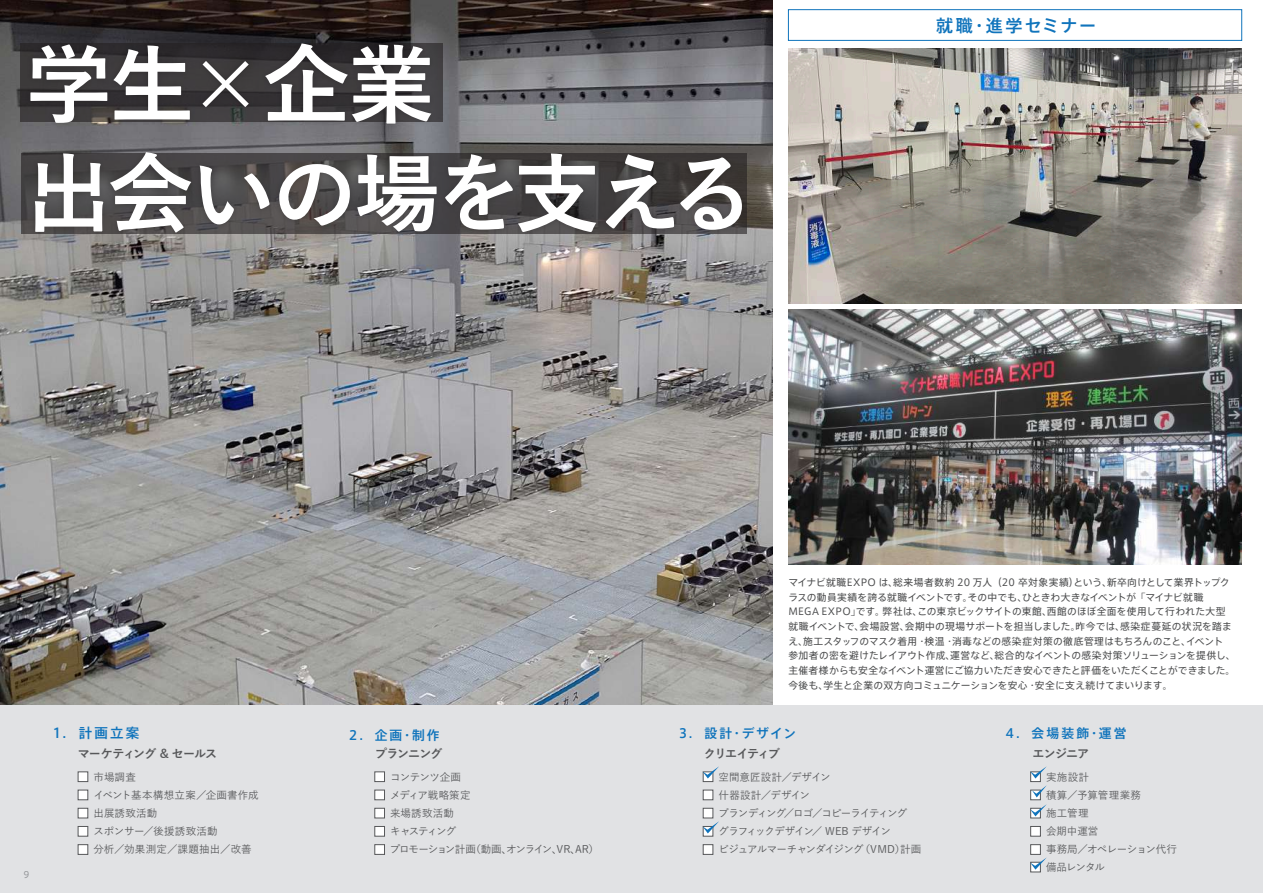
<style>
.page{position:relative;width:1263px;height:893px;background:#fff}
.page>*{position:absolute;margin:0;border:0;box-sizing:border-box;transform-origin:0 0}
.t1{font:700 86.25px/108.6px "Yu Gothic";letter-spacing:-.05em;color:#fff}
.t2{font:500 17.1px "Axis Std";letter-spacing:.12em;color:#1074bc}
.t3{font:500 13.5px "Axis Std";color:#1074bc}
.t4{font:500 12.75px "Axis Std";letter-spacing:.165em;color:#1074bc}
.t5{font:700 12px "Yu Gothic";letter-spacing:-.085em;color:#57585a}
.t6{font:700 12px "Yu Gothic";letter-spacing:-.12em;color:#57585a}
.t7{font:500 10.5px/18px "Yu Gothic";letter-spacing:-.08em;color:#57585a}
.t8{font:500 10.5px/18px "Yu Gothic";letter-spacing:.01em;color:#57585a}
.t9{font:500 10.5px/18px "Yu Gothic";letter-spacing:-.06em;color:#57585a}
.t10{font:500 10.5px/18px "Yu Gothic";letter-spacing:-.005em;color:#57585a}
.t11{font:9.75px/14.7px "Axis Std";letter-spacing:.01em;color:#4b4c4d}
.t12{font:9px "Axis Std";color:#939598}
</style>
<div class="page">
<img style="left:0;top:0;width:773px;height:705px">
<img style="left:18px;top:33px;width:745px;height:227px">
<img style="left:788px;top:48px;width:454px;height:255px">
<img style="left:788px;top:310px;width:454px;height:255px">
<div style="left:0;top:705px;width:1263px;height:188px;background:#e1e2e4"></div>
<svg style="left:703px;top:778px;width:10px;height:4px"></svg>
<div style="left:703px;top:790px;width:10px;height:10px;background:#fff;border:1px solid #57585a"></div>
<div style="left:703px;top:808px;width:10px;height:10px;background:#fff;border:1px solid #57585a"></div>
<svg style="left:703px;top:833px;width:10px;height:3px"></svg>
<div style="left:703px;top:844px;width:10px;height:11px;background:#fff;border:1px solid #57585a"></div>
<div style="left:375px;top:772px;width:10px;height:10px;background:#fff;border:1px solid #57585a"></div>
<div style="left:375px;top:790px;width:10px;height:10px;background:#fff;border:1px solid #57585a"></div>
<div style="left:375px;top:808px;width:10px;height:10px;background:#fff;border:1px solid #57585a"></div>
<div style="left:375px;top:826px;width:10px;height:10px;background:#fff;border:1px solid #57585a"></div>
<div style="left:375px;top:844px;width:10px;height:11px;background:#fff;border:1px solid #57585a"></div>
<div style="left:78px;top:772px;width:10px;height:10px;background:#fff;border:1px solid #57585a"></div>
<div style="left:78px;top:790px;width:10px;height:10px;background:#fff;border:1px solid #57585a"></div>
<div style="left:78px;top:808px;width:10px;height:10px;background:#fff;border:1px solid #57585a"></div>
<div style="left:78px;top:826px;width:10px;height:10px;background:#fff;border:1px solid #57585a"></div>
<div style="left:78px;top:844px;width:10px;height:11px;background:#fff;border:1px solid #57585a"></div>
<div style="left:1030px;top:772px;width:10px;height:10px;background:#fff;border:1px solid #57585a"></div>
<svg style="left:1030px;top:790px;width:10px;height:10px"></svg>
<svg style="left:1030px;top:816px;width:10px;height:2px"></svg>
<div style="left:1030px;top:826px;width:10px;height:10px;background:#fff;border:1px solid #57585a"></div>
<div style="left:1030px;top:844px;width:10px;height:11px;background:#fff;border:1px solid #57585a"></div>
<svg style="left:1030px;top:870px;width:10px;height:2px"></svg>
<div style="left:788px;top:9px;width:454px;height:32px;border:1px solid #1074bc"></div>
<svg style="left:703px;top:766px;width:16px;height:12px"></svg>
<svg style="left:1030px;top:766px;width:17px;height:12px"></svg>
<svg style="left:1032px;top:785px;width:15px;height:12px"></svg>
<svg style="left:1030px;top:804px;width:17px;height:12px"></svg>
<svg style="left:1030px;top:857px;width:17px;height:13px"></svg>
<svg style="left:703px;top:821px;width:16px;height:12px"></svg>
<h1 class="t1" style="left:26px;top:33px;width:731px">学生×企業<br>出会いの場を支える</h1>
<h2 class="t2" style="left:936px;top:12px;width:162px">就職・進学セミナー</h2>
<p class="t11" style="left:788px;top:574px;width:449px">マイナビ就職EXPO は、総来場者数約 20 万人（20 卒対象実績）という、新卒向けとして業界トップクラスの動員実績を誇る就職イベントです。その中でも、ひときわ大きなイベントが「マイナビ就職MEGA EXPO」です。弊社は、この東京ビックサイトの東館、西館のほぼ全面を使用して行われた大型就職イベントで、会場設営、会期中の現場サポートを担当しました。昨今では、感染症蔓延の状況を踏まえ、施工スタッフのマスク着用・検温・消毒などの感染症対策の徹底管理はもちろんのこと、イベント<br>参加者の密を避けたレイアウト作成、運営など、総合的なイベントの感染対策ソリューションを提供し、主催者様からも安全なイベント運営にご協力いただき安心できたと評価をいただくことができました。今後も、学生と企業の双方向コミュニケーションを安心・安全に支え続けてまいります。</p>
<p class="t12" style="left:23px;top:867px;width:8px">9</p>
<h3 class="t3" style="left:52px;top:723px;width:88px">1. 計画立案</h3>
<h3 class="t4" style="left:349px;top:725px;width:92px">2. 企画・制作</h3>
<h3 class="t4" style="left:679px;top:724px;width:119px">3. 設計・デザイン</h3>
<h3 class="t4" style="left:1006px;top:724px;width:122px">4. 会場装飾・運営</h3>
<p class="t5" style="left:1032px;top:747px;width:58px">エンジニア</p>
<p class="t10" style="left:1046px;top:767px;width:132px">実施設計<br>積算／予算管理業務<br>施工管理<br>会期中運営<br>事務局／オペレーション代行備品レンタル</p>
<p class="t5" style="left:78px;top:747px;width:141px">マーケティング &amp; セールス</p>
<p class="t5" style="left:375px;top:747px;width:69px">プランニング</p>
<p class="t6" style="left:704px;top:747px;width:78px">クリエイティブ</p>
<p class="t8" style="left:83px;top:767px;width:177px">　市場調査<br>　イベント基本構想立案／企画書作成　出展誘致活動<br>　スポンサー／後援誘致活動<br>　分析／効果測定／課題抽出／改善</p>
<p class="t9" style="left:390px;top:767px;width:211px">コンテンツ企画<br>メディア戦略策定<br>来場誘致活動<br>キャスティング<br>プロモーション計画（動画、オンライン、VR、AR）</p>
<p class="t7" style="left:718px;top:767px;width:204px">空間意匠設計／デザイン<br>什器設計／デザイン<br>ブランディング／ロゴ／コピーライティング<br>グラフィックデザイン／ WEB デザイン<br>ビジュアルマーチャンダイジング（VMD）計画</p>
</div>
